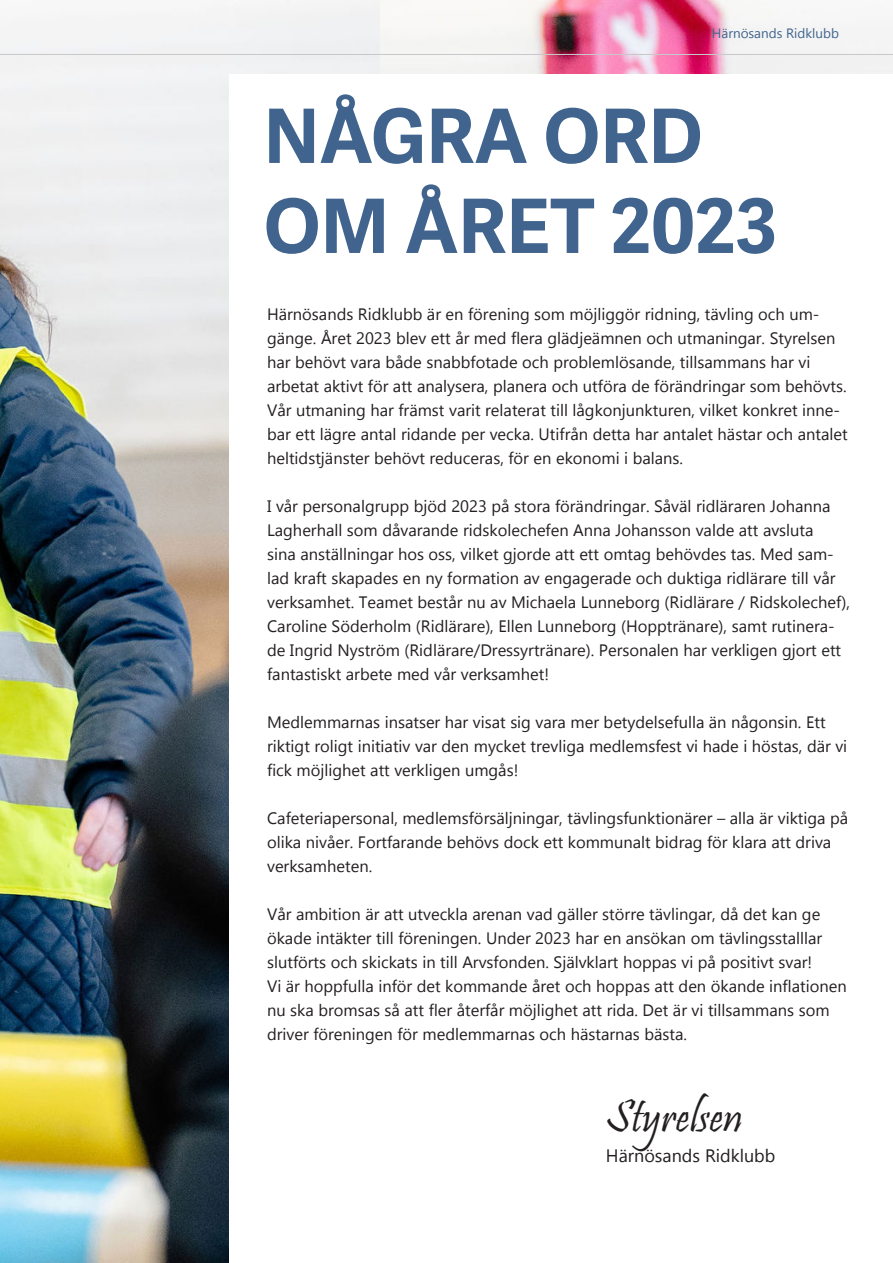
<style>
.page{position:relative;width:893px;height:1263px;background:#fff}
.page>*{position:absolute;margin:0;border:0;box-sizing:border-box;transform-origin:0 0}
.t1{font:700 75px "Adelle Sans";color:#40648e}
.t2{font:46.5px "Pristina";color:#231f20}
.t3{font:18px "Gadugi";color:#231f20}
.t4{font:16.5px/24px "Gadugi";color:#231f20}
.t5{font:13.5px "Gadugi";color:#40648e}
</style>
<div class="page">
<img style="left:379px;top:0;width:514px;height:74px">
<img style="left:0;top:0;width:379px;height:1263px">
<hr style="left:0;top:54px;width:893px;height:1px;background:#c7c8ca">
<div style="left:229px;top:74px;width:664px;height:1189px;background:#fff"></div>
<p class="t5" style="left:712px;top:25px;width:129px">Härnösands Ridklubb</p>
<p class="t1" style="left:264px;top:91px;width:441px">NÅGRA ORD</p>
<p class="t1" style="left:264px;top:181px;width:515px">OM ÅRET 2023</p>
<p class="t4" style="left:267px;top:302px;width:582px">Härnösands Ridklubb är en förening som möjliggör ridning, tävling och um&shy;gänge. Året 2023 blev ett år med flera glädjeämnen och utmaningar. Styrelsen har behövt vara både snabbfotade och problemlösande, tillsammans har vi arbetat aktivt för att analysera, planera och utföra de förändringar som behövts.<br>Vår utmaning har främst varit relaterat till lågkonjunkturen, vilket konkret inne&shy;bar ett lägre antal ridande per vecka. Utifrån detta har antalet hästar och antalet heltidstjänster behövt reduceras, för en ekonomi i balans.</p>
<p class="t4" style="left:267px;top:494px;width:584px">I vår personalgrupp bjöd 2023 på stora förändringar. Såväl ridläraren Johanna Lagherhall som dåvarande ridskolechefen Anna Johansson valde att avsluta<br>sina anställningar hos oss, vilket gjorde att ett omtag behövdes tas. Med sam&shy;lad kraft skapades en ny formation av engagerade och duktiga ridlärare till vår verksamhet. Teamet består nu av Michaela Lunneborg (Ridlärare / Ridskolechef), Caroline Söderholm (Ridlärare), Ellen Lunneborg (Hopptränare), samt rutinera&shy;de Ingrid Nyström (Ridlärare/Dressyrtränare). Personalen har verkligen gjort ett fantastiskt arbete med vår verksamhet!</p>
<p class="t4" style="left:267px;top:710px;width:582px">Medlemmarnas insatser har visat sig vara mer betydelsefulla än någonsin. Ett riktigt roligt initiativ var den mycket trevliga medlemsfest vi hade i höstas, där vi fick möjlighet att verkligen umgås!</p>
<p class="t4" style="left:267px;top:806px;width:583px">Cafeteriapersonal, medlemsförsäljningar, tävlingsfunktionärer – alla är viktiga på olika nivåer. Fortfarande behövs dock ett kommunalt bidrag för klara att driva verksamheten.</p>
<p class="t4" style="left:267px;top:902px;width:557px;text-align:justify">Vår ambition är att utveckla arenan vad gäller större tävlingar, då det kan ge ökade intäkter till föreningen. Under 2023 har en ansökan om tävlingsstalllar slutförts och skickats in till Arvsfonden. Självklart hoppas vi på positivt svar!</p>
<p class="t4" style="left:267px;top:974px;width:581px">Vi är hoppfulla inför det kommande året och hoppas att den ökande inflationen nu ska bromsas så att fler återfår möjlighet att rida. Det är vi tillsammans som driver föreningen för medlemmarnas och hästarnas bästa.</p>
<p class="t2" style="left:606px;top:1090px;width:138px">Styrelsen</p>
<p class="t3" style="left:606px;top:1145px;width:171px">Härnösands Ridklubb</p>
</div>
